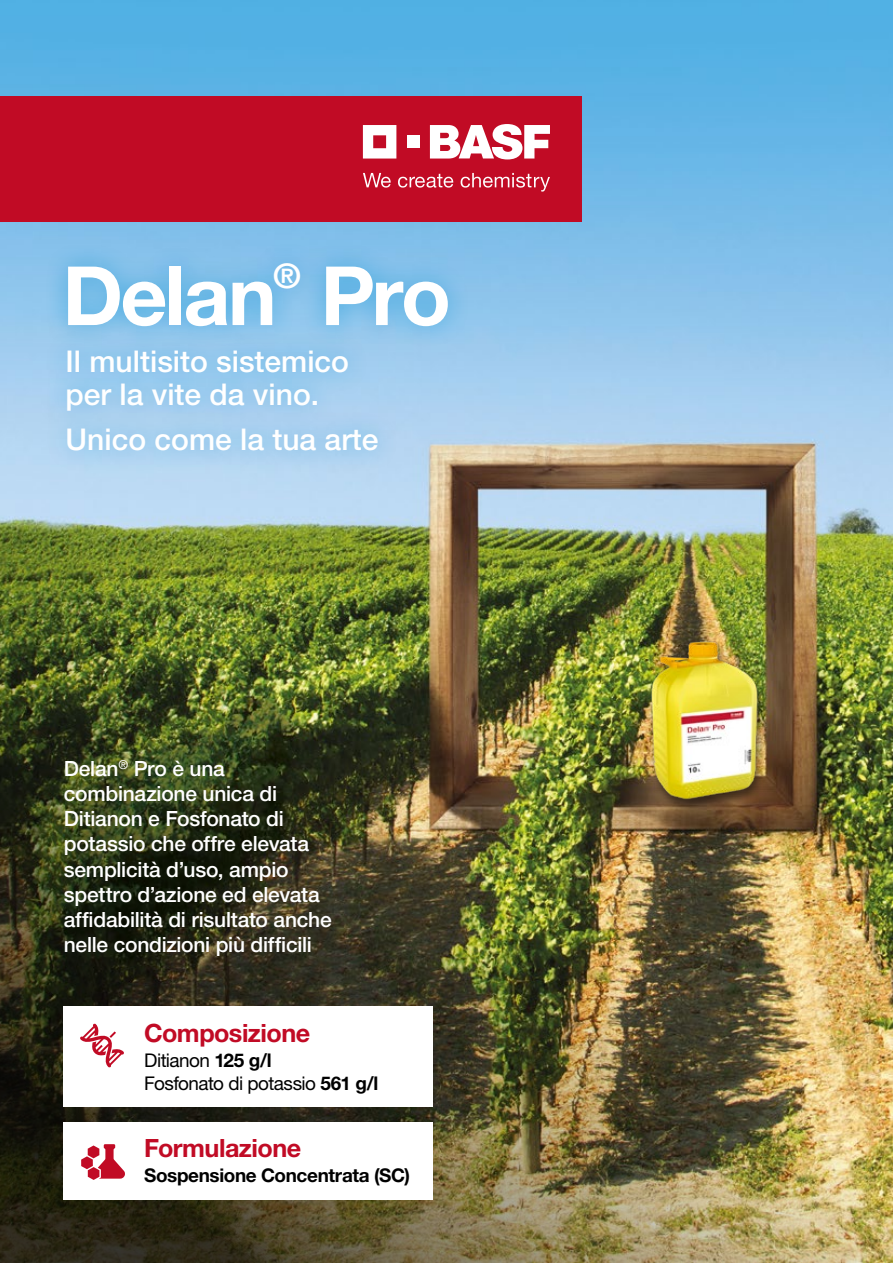
<style>
.page{position:relative;width:893px;height:1263px;background:#fff}
.page>*{position:absolute;margin:0;border:0;box-sizing:border-box;transform-origin:0 0}
.t1{font:700 81.75px "Helvetica Neue LT Std";letter-spacing:-.03em;color:#fff}
.t2{font:700 34.05px "Helvetica Neue LT Std";color:#fff}
.t3{font:500 30px/33px "Helvetica Neue LT Std";color:#fff}
.t4{font:700 25.2px "Helvetica Neue LT Std";letter-spacing:-.02em;color:#c10b25}
.t5{font:500 21px/25.2px "Helvetica Neue LT Std";letter-spacing:-.01em;color:#fff}
.t6{font:18.9px/22.6px "Helvetica Neue LT Std";letter-spacing:-.03em;color:#000}
.t7{font:700 18.9px "Helvetica Neue LT Std";letter-spacing:-.02em;color:#000}
.s1{font-weight:700}
</style>
<div class="page">
<img style="left:0;top:0;width:893px;height:534px">
<img style="left:0;top:534px;width:893px;height:729px">
<div style="left:64px;top:1007px;width:369px;height:100px;background:#fff"></div>
<div style="left:64px;top:1122px;width:369px;height:77px;background:#fff"></div>
<div style="left:0;top:97px;width:581px;height:125px;background:#c10b25"></div>
<svg style="left:363px;top:125px;width:33px;height:34px"></svg>
<div style="left:407px;top:135px;width:13px;height:13px;background:#fff"></div>
<svg style="left:430px;top:124px;width:120px;height:35px"></svg>
<svg style="left:363px;top:173px;width:28px;height:15px"></svg>
<svg style="left:398px;top:174px;width:55px;height:14px"></svg>
<svg style="left:461px;top:173px;width:89px;height:19px"></svg>
<div style="left:44px;top:241px;width:427px;height:108px;background:#0091d3;opacity:.5"></div>
<div style="left:44px;top:328px;width:356px;height:146px;background:#0091d3;opacity:.5"></div>
<svg style="left:80px;top:1023px;width:44px;height:44px"></svg>
<svg style="left:81px;top:1144px;width:44px;height:36px"></svg>
<div style="left:646px;top:641px;width:121px;height:172px;background:#000;opacity:.55"></div>
<img style="left:643px;top:633px;width:129px;height:170px">
<h1 class="t1" style="left:62px;top:245px;width:216px">Delan</h1>
<h2 class="t2" style="left:273px;top:255px;width:29px">®</h2>
<h1 class="t1" style="left:320px;top:245px;width:132px">Pro</h1>
<h3 class="t3" style="left:66px;top:344px;width:285px">Il multisito sistemico per la vite da vino.</h3>
<h3 class="t3" style="left:66px;top:423px;width:314px">Unico come la tua arte</h3>
<p class="t5" style="left:64px;top:755px;width:269px">Delan<sup>®</sup> Pro è una combinazione unica di<br>Ditianon e Fosfonato di potassio che offre elevata semplicità d’uso, ampio spettro d’azione ed elevata affidabilità di risultato anche nelle condizioni più difficili</p>
<p class="t4" style="left:144px;top:1017px;width:168px">Composizione</p>
<p class="t6" style="left:144px;top:1049px;width:236px">Ditianon <span class="s1">125 g/l<br></span>Fosfonato di potassio <span class="s1">561 g/l</span></p>
<p class="t4" style="left:144px;top:1132px;width:159px">Formulazione</p>
<p class="t7" style="left:144px;top:1164px;width:267px">Sospensione Concentrata (SC)</p>
</div>
